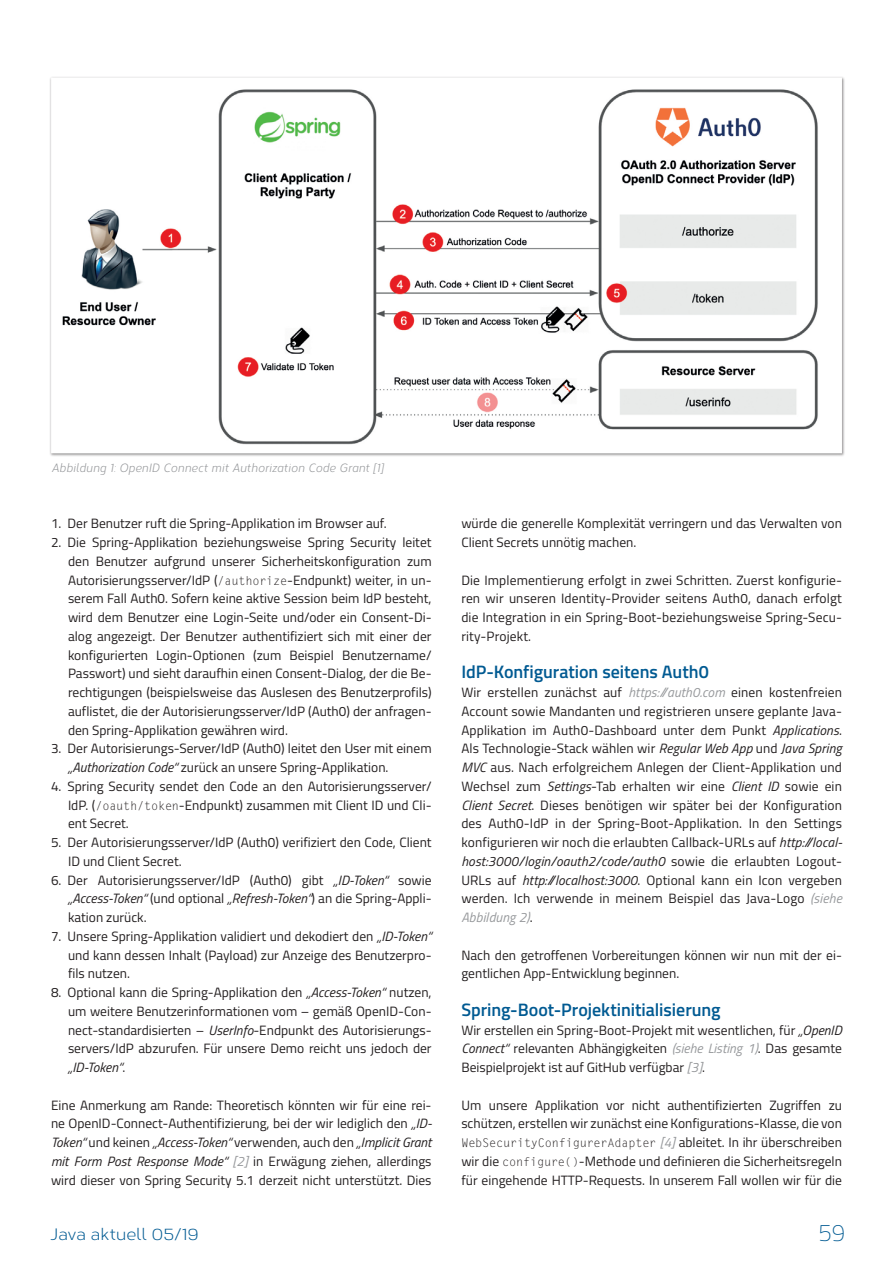
<style>
.page{position:relative;width:893px;height:1263px;background:#fff}
.page>*{position:absolute;margin:0;border:0;box-sizing:border-box;transform-origin:0 0}
.t1{font:100 24px "Titillium";color:#015a92}
.t2{font:600 18px "Titillium";letter-spacing:-.005em;color:#015a92}
.t3{font:16.5px "Corbert";color:#015a92}
.t4{font:13.5px/18.8px "Titillium";color:#231f20;text-align:justify}
.t5{font:12px "Letter Gothic Std";letter-spacing:-.02em;color:#231f20}
.t6{font:italic 12px "Corbert Condensed";color:#939598}
.s1{font-family:"Letter Gothic Std";font-size:12px}
.s2{font-style:italic}
.s3{font-style:italic;color:#97999c}
.s4{font-family:"Titillium";font-style:italic;font-size:13.5px;color:#97999c}
.s5{font-family:"Titillium";font-size:13.5px}
</style>
<div class="page">
<svg style="left:50px;top:77px;width:795px;height:379px"></svg>
<p class="t6" style="left:51px;top:459px;width:333px">Abbildung 1: OpenID Connect mit Authorization Code Grant [1]</p>
<p class="t4" style="left:51px;top:514px;width:337px">1. Der Benutzer ruft die Spring-Applikation im Browser auf.</p>
<p class="t4" style="left:68px;top:532px;width:365px;text-indent:-17px">2. Die Spring-Applikation beziehungsweise Spring Security leitet den Benutzer aufgrund unserer Sicherheitskonfiguration zum Autorisierungsserver/IdP (<span class="s1">/authorize</span>-Endpunkt) weiter, in un&shy;serem Fall Auth0. Sofern keine aktive Session beim IdP besteht, wird dem Benutzer eine Login-Seite und/oder ein Consent-Di&shy;alog angezeigt. Der Benutzer authentifiziert sich mit einer der konfigurierten Login-Optionen (zum Beispiel Benutzername/ Passwort) und sieht daraufhin einen Consent-Dialog, der die Be&shy;rechtigungen (beispielsweise das Auslesen des Benutzerprofils) auflistet, die der Autorisierungsserver/IdP (Auth0) der anfragen&shy;den Spring-Applikation gewähren wird.</p>
<p class="t4" style="left:68px;top:739px;width:365px;text-indent:-17px">3. Der Autorisierungs-Server/IdP (Auth0) leitet den User mit einem <span class="s2">„Authorization Code“</span> zurück an unsere Spring-Applikation.</p>
<p class="t4" style="left:68px;top:776px;width:365px;text-indent:-17px">4. Spring Security sendet den Code an den Autorisierungsserver/ IdP. (<span class="s1">/oauth/token</span>-Endpunkt) zusammen mit Client ID und Cli&shy;ent Secret.</p>
<p class="t4" style="left:68px;top:832px;width:365px;text-indent:-17px">5. Der Autorisierungsserver/IdP (Auth0) verifiziert den Code, Client<br>ID und Client Secret.</p>
<p class="t4" style="left:68px;top:870px;width:365px;text-indent:-17px">6. Der Autorisierungsserver/IdP (Auth0) gibt <span class="s2">„ID-Token“</span> sowie <span class="s2">„Access-Token“</span> (und optional <span class="s2">„Refresh-Token“</span>) an die Spring-Appli&shy;kation zurück.</p>
<p class="t4" style="left:68px;top:926px;width:365px;text-indent:-17px">7. Unsere Spring-Applikation validiert und dekodiert den <span class="s2">„ID-Token“ </span>und kann dessen Inhalt (Payload) zur Anzeige des Benutzerpro&shy;fils nutzen.</p>
<p class="t4" style="left:68px;top:982px;width:365px;text-indent:-17px">8. Optional kann die Spring-Applikation den <span class="s2">„Access-Token“</span> nutzen, um weitere Benutzerinformationen vom – gemäß OpenID-Con&shy;nect-standardisierten – <span class="s2">UserInfo</span>-Endpunkt des Autorisierungs&shy;servers/IdP abzurufen. Für unsere Demo reicht uns jedoch der <span class="s2">„ID-Token“</span>.</p>
<p class="t4" style="left:51px;top:1095px;width:382px">Eine Anmerkung am Rande: Theoretisch könnten wir für eine rei&shy;ne OpenID-Connect-Authentifizierung, bei der wir lediglich den <span class="s2">„ID-Token“</span> und keinen <span class="s2">„Access-Token“</span> verwenden, auch den <span class="s2">„Implicit Grant mit Form Post Response Mode“</span> <span class="s3">[2]</span> in Erwägung ziehen, allerdings wird dieser von Spring Security 5.1 derzeit nicht unterstützt. Dies</p>
<p class="t4" style="left:461px;top:514px;width:382px">würde die generelle Komplexität verringern und das Verwalten von<br>Client Secrets unnötig machen.</p>
<p class="t4" style="left:461px;top:570px;width:382px">Die Implementierung erfolgt in zwei Schritten. Zuerst konfigurie&shy;ren wir unseren Identity-Provider seitens Auth0, danach erfolgt die Integration in ein Spring-Boot-beziehungsweise Spring-Secu&shy;rity-Projekt.</p>
<p class="t2" style="left:461px;top:658px;width:249px">IdP-Konfiguration seitens Auth0</p>
<p class="t4" style="left:461px;top:682px;width:382px">Wir erstellen zunächst auf <span class="s3">https://auth0.com</span> einen kostenfreien Account sowie Mandanten und registrieren unsere geplante Java-Applikation im Auth0-Dashboard unter dem Punkt <span class="s2">Applications</span>.<br>Als Technologie-Stack wählen wir <span class="s2">Regular Web App</span> und <span class="s2">Java Spring MVC</span> aus. Nach erfolgreichem Anlegen der Client-Applikation und Wechsel zum <span class="s2">Settings</span>-Tab erhalten wir eine <span class="s2">Client ID</span> sowie ein <span class="s2">Client Secret</span>. Dieses benötigen wir später bei der Konfiguration des Auth0-IdP in der Spring-Boot-Applikation. In den Settings konfigurieren wir noch die erlaubten Callback-URLs auf <span class="s2">http://local&shy;host:3000/login/oauth2/code/auth0</span> sowie die erlaubten Logout-URLs auf <span class="s2">http://localhost:3000</span>. Optional kann ein Icon vergeben werden. Ich verwende in meinem Beispiel das Java-Logo <span class="s3">(siehe Abbildung 2)</span>.</p>
<p class="t4" style="left:461px;top:945px;width:382px">Nach den getroffenen Vorbereitungen können wir nun mit der ei&shy;gentlichen App-Entwicklung beginnen.</p>
<p class="t2" style="left:461px;top:996px;width:261px">Spring-Boot-Projektinitialisierung</p>
<p class="t4" style="left:461px;top:1020px;width:382px">Wir erstellen ein Spring-Boot-Projekt mit wesentlichen, für <span class="s2">„OpenID Connect“</span> relevanten Abhängigkeiten <span class="s3">(siehe Listing 1)</span>. Das gesamte Beispielprojekt ist auf GitHub verfügbar <span class="s3">[3]</span>.</p>
<p class="t4" style="left:461px;top:1095px;width:382px">Um unsere Applikation vor nicht authentifizierten Zugriffen zu schützen, erstellen wir zunächst eine Konfigurations-Klasse, die von</p>
<p class="t5" style="left:461px;top:1136px;width:382px">WebSecurityConfigurerAdapter <span class="s4">[4]</span> <span class="s5">ableitet. In ihr überschreiben</span></p>
<p class="t4" style="left:461px;top:1151px;width:382px">wir die <span class="s1">configure()</span>-Methode und definieren die Sicherheitsregeln für eingehende HTTP-Requests. In unserem Fall wollen wir für die</p>
<p class="t3" style="left:50px;top:1222px;width:150px">Java aktuell 05/19</p>
<p class="t1" style="left:819px;top:1215px;width:28px">59</p>
</div>
